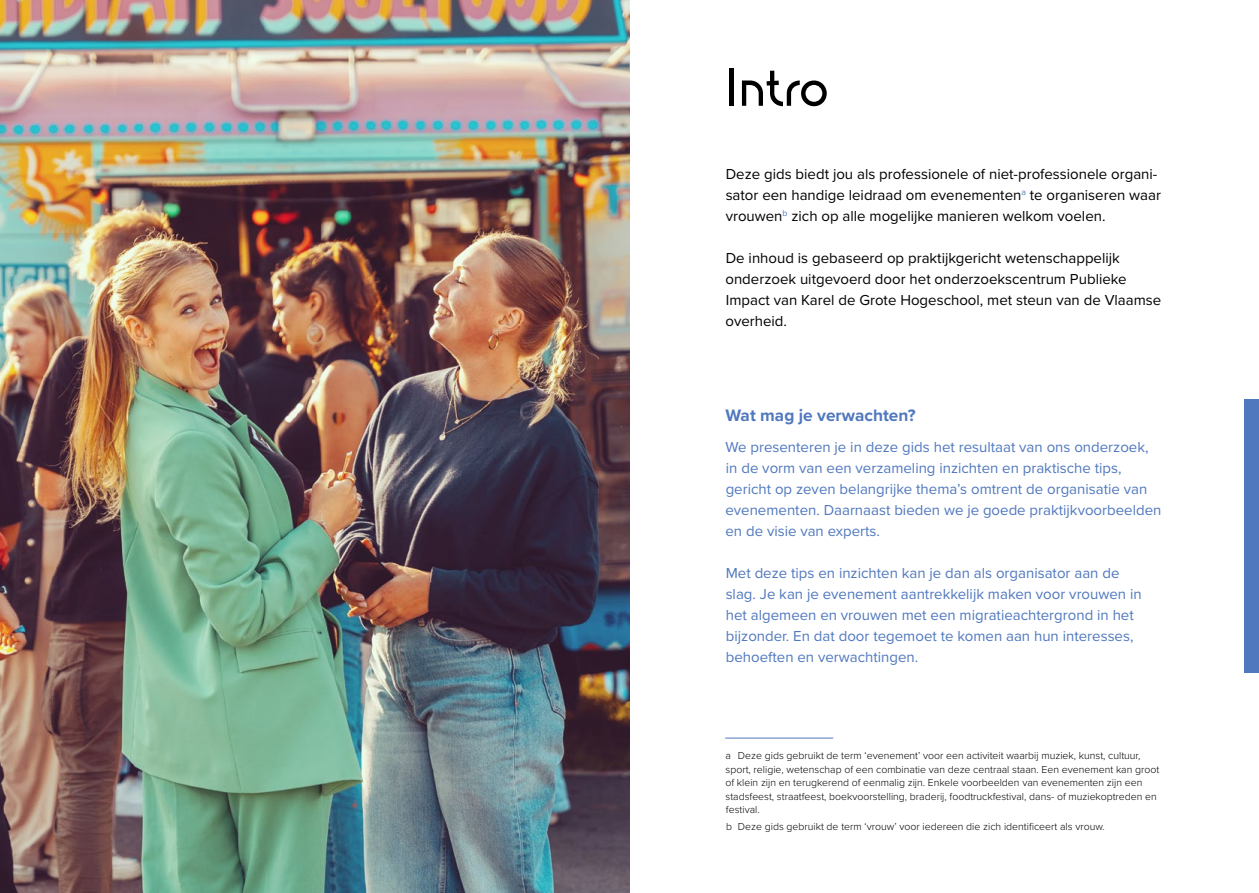
<style>
.page{position:relative;width:1259px;height:893px;background:#fff}
.page>*{position:absolute;margin:0;border:0;box-sizing:border-box;transform-origin:0 0}
.heading1{font:54px "Kd G";color:#000}
.Heading3{font:700 17.25px "Proxima Nova";color:#5078be}
.body_copy{font:15px/21px "Proxima Nova";color:#5078be}
.body_copy-2{font:15px/21px "Proxima Nova";color:#000}
.foot_notes{font:300 10.5px/13.5px "Proxima Nova";color:#000}
</style>
<div class="page">
<hr style="left:725px;top:738px;width:108px;height:1px;background:#5078be">
<div style="left:1244px;top:400px;width:15px;height:273px;background:#5078be"></div>
<img style="left:0;top:0;width:629px;height:893px">
<p class="heading1" style="left:725px;top:50px;width:105px">Intro</p>
<p class="body_copy-2" style="left:725px;top:163px;width:437px">Deze gids biedt jou als professionele of niet-professionele organi&shy;sator een handige leidraad om evenementen<sup>a</sup> te organiseren waar vrouwen<sup>b</sup> zich op alle mogelijke manieren welkom voelen.</p>
<p class="body_copy-2" style="left:725px;top:247px;width:437px">De inhoud is gebaseerd op praktijkgericht wetenschappelijk onderzoek uitgevoerd door het onderzoekscentrum Publieke Impact van Karel de Grote Hogeschool, met steun van de Vlaamse overheid.</p>
<p class="Heading3" style="left:725px;top:402px;width:191px">Wat mag je verwachten?</p>
<p class="body_copy" style="left:725px;top:436px;width:437px">We presenteren je in deze gids het resultaat van ons onderzoek, in de vorm van een verzameling inzichten en praktische tips, gericht op zeven belangrijke thema’s omtrent de organisatie van evenementen. Daarnaast bieden we je goede praktijkvoorbeelden en de visie van experts.</p>
<p class="body_copy" style="left:725px;top:562px;width:417px">Met deze tips en inzichten kan je dan als organisator aan de slag. Je kan je evenement aantrekkelijk maken voor vrouwen in het algemeen en vrouwen met een migratieachtergrond in het bijzonder. En dat door tegemoet te komen aan hun interesses, behoeften en verwachtingen.</p>
<p class="foot_notes" style="left:725px;top:748px;width:435px">a Deze gids gebruikt de term ‘evenement’ voor een activiteit waarbij muziek, kunst, cultuur, sport, religie, wetenschap of een combinatie van deze centraal staan. Een evenement kan groot of klein zijn en terugkerend of eenmalig zijn. Enkele voorbeelden van evenementen zijn een stadsfeest, straatfeest, boekvoorstelling, braderij, foodtruckfestival, dans- of muziekoptreden en festival.</p>
<p class="foot_notes" style="left:726px;top:819px;width:380px">b Deze gids gebruikt de term ‘vrouw’ voor iedereen die zich identificeert als vrouw.</p>
</div>
